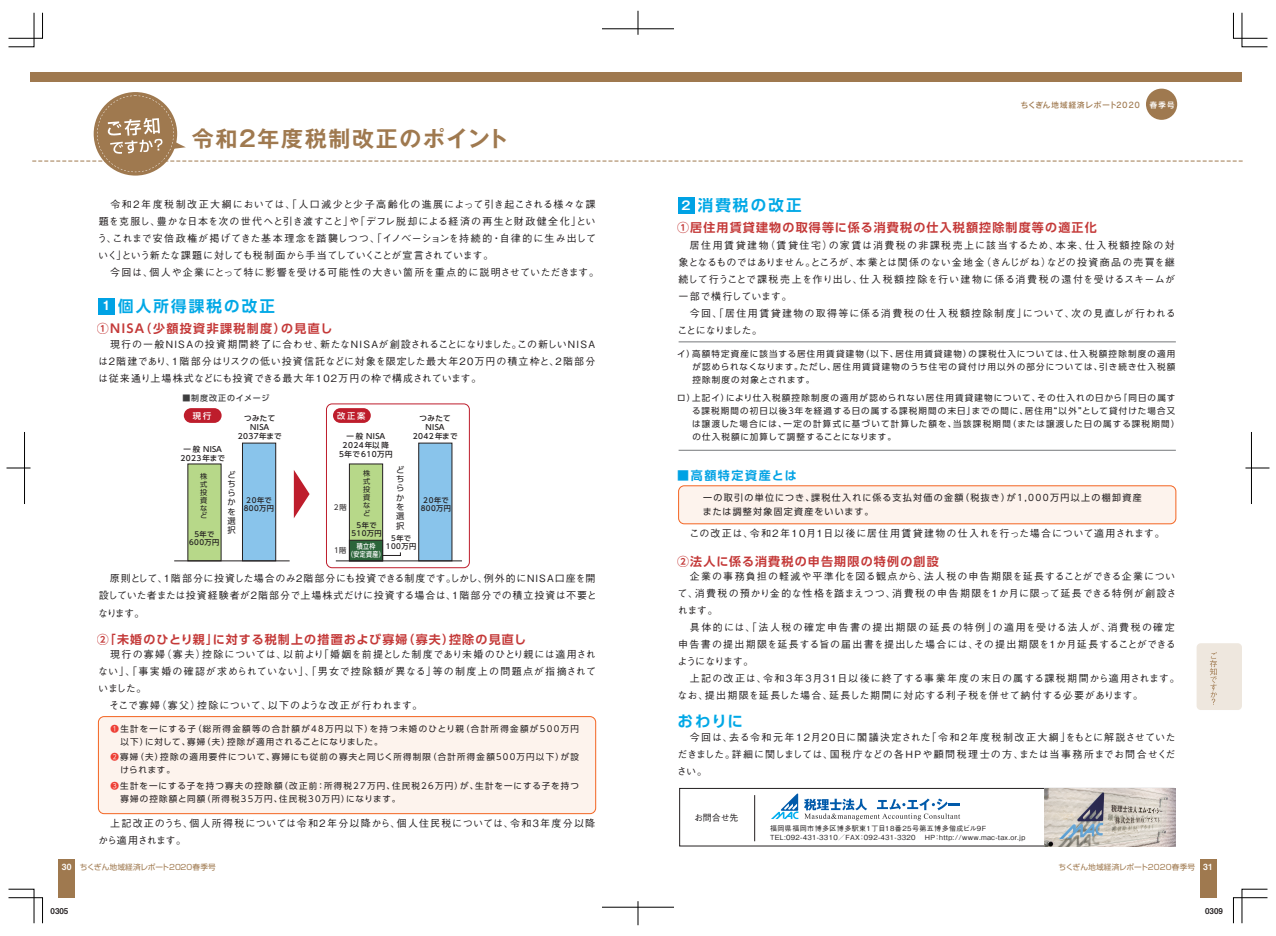
<style>
.page{position:relative;width:1276px;height:936px;background:#fff}
.page>*{position:absolute;margin:0;border:0;box-sizing:border-box;transform-origin:0 0}
.t1{font:700 22px "Gothic MB101 Pr 5 De";letter-spacing:.075em;color:#9f794f}
.t2{font:700 15.5px "UD Shin Go Pr 6 De";letter-spacing:.135em;color:#00a8e6}
.t3{font:700 12px "UD Shin Go Pr 6 De";letter-spacing:.095em;color:#c43938}
.t4{font:700 12px "UD Shin Go Pr 6 De";letter-spacing:.115em;color:#c43938}
.t5{font:700 12px "UD Shin Go Pr 6 De";letter-spacing:.135em;color:#00a2e4}
.t6{font:700 11.9px "Gothic MB101 Pr 5 De";color:#fff}
.t7{font:500 10px/17px "Gothic BBB Pr 5";letter-spacing:.065em;color:#231f20}
.t8{font:500 10px/17px "Gothic BBB Pr 5";letter-spacing:.105em;color:#231f20}
.t9{font:500 10px/17px "Gothic BBB Pr 5";letter-spacing:.04em;color:#231f20}
.t10{font:500 10px/17px "Gothic BBB Pr 5";letter-spacing:.045em;color:#231f20}
.t11{font:500 10px/17px "Gothic BBB Pr 5";letter-spacing:.035em;color:#231f20}
.t12{font:500 10px/17px "Gothic BBB Pr 5";letter-spacing:.085em;color:#231f20}
.t13{font:9px/14px "UD Shin Go Pr 6";letter-spacing:.145em;color:#231f20}
.t14{font:500 9px "Gothic BBB Pr 5";letter-spacing:-.025em;color:#231f20}
.t15{font:8.5px/13px "UD Shin Go Pr 6";letter-spacing:.135em;color:#231f20}
.t16{font:8.2px/9.2px "UD Shin Go Pr 6";color:#231f20;text-align:justify}
.t17{font:500 8.2px "UD Shin Go Pr 6";color:#fff}
.t18{font:8px "Rodin Pro DB";letter-spacing:.06em;color:#9f794f}
.t19{font:500 8px "UD Shin Go Pr 6";letter-spacing:.105em;color:#3e3e3f}
.t20{font:8px "Midashi Go Pr 5 MB31";color:#231f20}
.t21{font:7.7px "Shin Go Pr 5";letter-spacing:.015em;color:#9f794f}
.t22{font:500 7.5px/9px "UD Shin Go Pr 6";letter-spacing:.055em;color:#231f20;text-align:center}
.t23{font:500 7.2px/8.2px "UD Shin Go Pr 6";letter-spacing:.055em;color:#231f20;text-align:center}
.t24{font:7.2px/7.9px "UD Shin Go Pr 6";color:#231f20;text-align:justify}
.t25{font:500 7.2px/8.2px "UD Shin Go Pr 6";letter-spacing:.055em;color:#fff;text-align:center;scale:.83 1}
.t26{font:500 7px/8.7px "Gothic BBB Pr 5";letter-spacing:.06em;color:#231f20}
.t27{font:500 7px "Gothic BBB Pr 5";letter-spacing:.04em;color:#231f20}
.s1{color:#fff}
.s2{color:#ee3e35}
.s3{font-family:"Midashi Go Pr 5 MB31";font-size:8.5px;color:#fff}
</style>
<div class="page">
<svg style="left:8px;top:888px;width:35px;height:35px"></svg>
<svg style="left:8px;top:12px;width:35px;height:35px"></svg>
<svg style="left:1233px;top:12px;width:34px;height:35px"></svg>
<svg style="left:1233px;top:888px;width:34px;height:35px"></svg>
<svg style="left:7px;top:468px;width:24px;height:1px"></svg>
<hr style="left:24px;top:432px;width:1px;height:72px;background:#000">
<svg style="left:1245px;top:468px;width:24px;height:1px"></svg>
<hr style="left:1251px;top:432px;width:1px;height:72px;background:#000">
<hr style="left:602px;top:29px;width:72px;height:1px;background:#000">
<svg style="left:638px;top:11px;width:1px;height:24px"></svg>
<hr style="left:602px;top:906px;width:72px;height:1px;background:#000">
<svg style="left:638px;top:901px;width:1px;height:24px"></svg>
<svg style="left:32px;top:95px;width:1211px;height:77px"></svg>
<div style="left:59px;top:858px;width:16px;height:39px;background:#9f794f"></div>
<div style="left:1200px;top:858px;width:16px;height:39px;background:#9f794f"></div>
<div style="left:30px;top:72px;width:1211px;height:9px;background:#9f794f"></div>
<div style="left:98px;top:716px;width:498px;height:97px;background:#fdf3ed;border-radius:6px"></div>
<div style="left:98px;top:716px;width:498px;height:97px;border:1px solid #f36421;border-radius:6px"></div>
<div style="left:678px;top:486px;width:498px;height:38px;background:#fdf3ed;border-radius:6px"></div>
<div style="left:678px;top:485px;width:498px;height:39px;border:1px solid #f36421;border-radius:6px"></div>
<div style="left:679px;top:788px;width:495px;height:58px;border:1px solid #231f20"></div>
<hr style="left:754px;top:795px;width:1px;height:46px;background:#231f20">
<img style="left:1044px;top:788px;width:132px;height:57px">
<svg style="left:771px;top:793px;width:27px;height:26px"></svg>
<svg style="left:804px;top:798px;width:156px;height:22px"></svg>
<div style="left:98px;top:298px;width:17px;height:16px;background:#00a2e4"></div>
<div style="left:1146px;top:89px;width:31px;height:31px;background:#9f794f;border-radius:50%"></div>
<div style="left:678px;top:197px;width:16px;height:17px;background:#00a2e4"></div>
<div style="left:1196px;top:643px;width:46px;height:67px;background:#eee7de;border-radius:4px"></div>
<svg style="left:1209px;top:652px;width:8px;height:52px"></svg>
<div style="left:188px;top:463px;width:33px;height:98px;background:#b7d889"></div>
<div style="left:349px;top:463px;width:34px;height:98px;background:#b7d889;border:1px solid #231f20"></div>
<div style="left:349px;top:540px;width:34px;height:21px;background:#2b653a;border:1px solid #231f20"></div>
<div style="left:418px;top:443px;width:34px;height:118px;background:#89c4eb;border:1px solid #231f20"></div>
<div style="left:242px;top:443px;width:34px;height:118px;background:#89c4eb;border:1px solid #231f20"></div>
<svg style="left:382px;top:552px;width:19px;height:4px"></svg>
<div style="left:184px;top:408px;width:38px;height:15px;background:#be1d2c;border-radius:7px"></div>
<div style="left:333px;top:408px;width:38px;height:15px;background:#be1d2c;border-radius:7px"></div>
<svg style="left:294px;top:470px;width:15px;height:48px"></svg>
<div style="left:326px;top:403px;width:144px;height:165px;border:1px solid #be1d2c;border-radius:6px"></div>
<hr style="left:174px;top:560px;width:116px;height:1px;background:#231f20">
<hr style="left:336px;top:560px;width:126px;height:1px;background:#231f20">
<hr style="left:678px;top:341px;width:498px;height:1px;background:#76787b">
<hr style="left:678px;top:450px;width:498px;height:1px;background:#76787b">
<h1 class="t1" style="left:192px;top:121px;width:319px">令和2年度税制改正のポイント</h1>
<p class="t18" style="left:1020px;top:100px;width:156px">ちくぎん地域経済レポート2020 <span class="s1">春季号</span></p>
<h2 class="t2" style="left:697px;top:193px;width:105px">消費税の改正</h2>
<p class="t12" style="left:99px;top:195px;width:498px">　令和２年度税制改正大綱においては、「人口減少と少子高齢化の進展によって引き起こされる様々な課</p>
<p class="t6" style="left:681px;top:195px;width:11px">2</p>
<p class="t9" style="left:97px;top:212px;width:504px">題を克服し、豊かな日本を次の世代へと引き渡すこと」や「デフレ脱却による経済の再生と財政健全化」という、これまで安倍政権が掲げてきた基本理念を踏襲しつつ、「イノベーションを持続的・自律的に生み出していく」という新たな課題に対しても税制面から手当てしていくことが宣言されています。<br>　今回は、個人や企業にとって特に影響を受ける可能性の大きい箇所を重点的に説明させていただきます。</p>
<p class="t3" style="left:677px;top:218px;width:421px">①居住用賃貸建物の取得等に係る消費税の仕入税額控除制度等の適正化</p>
<p class="t8" style="left:677px;top:235px;width:500px">　居住用賃貸建物（賃貸住宅）の家賃は消費税の非課税売上に該当するため、本来、仕入税額控除の対象となるものではありません。ところが、本業とは関係のない金地金（きんじがね）などの投資商品の売買を継続して行うことで課税売上を作り出し、仕入税額控除を行い建物に係る消費税の還付を受けるスキームが一部で横行しています。<br>　今回、「居住用賃貸建物の取得等に係る消費税の仕入税額控除制度」について、次の見直しが行われることになりました。</p>
<h2 class="t2" style="left:118px;top:293px;width:158px">個人所得課税の改正</h2>
<p class="t4" style="left:97px;top:318px;width:237px">①ＮＩＳＡ（少額投資非課税制度）の見直し</p>
<p class="t6" style="left:102px;top:296px;width:11px">1</p>
<p class="t10" style="left:98px;top:334px;width:500px">　現行の一般ＮＩＳＡの投資期間終了に合わせ、新たなＮＩＳＡが創設されることになりました。この新しいＮＩＳＡは2階建であり、１階部分はリスクの低い投資信託などに対象を限定した最大年20万円の積立枠と、2階部分は従来通り上場株式などにも投資できる最大年102万円の枠で構成されています。</p>
<p class="t19" style="left:182px;top:391px;width:88px">■制度改正のイメージ</p>
<p class="t17" style="left:193px;top:409px;width:20px">現行</p>
<p class="t17" style="left:337px;top:409px;width:30px">改正案</p>
<p class="t22" style="left:238px;top:413px;width:46px">つみたて<br>NISA<br>2037年まで</p>
<p class="t22" style="left:413px;top:413px;width:46px">つみたて<br>NISA<br>2042年まで</p>
<p class="t22" style="left:339px;top:431px;width:55px">一般 NISA<br>2024年以降<br>5年で610万円</p>
<p class="t22" style="left:180px;top:444px;width:46px">一般 NISA<br>2023年まで</p>
<p class="t24" style="left:200px;top:472px;width:9px">株式投資など</p>
<p class="t16" style="left:227px;top:470px;width:10px">どちらかを選択</p>
<p class="t24" style="left:363px;top:469px;width:9px">株式投資など</p>
<p class="t16" style="left:396px;top:465px;width:10px">どちらかを選択</p>
<p class="t23" style="left:244px;top:495px;width:32px">20年で<br>800万円</p>
<p class="t23" style="left:421px;top:495px;width:32px">20年で<br>800万円</p>
<p class="t24" style="left:334px;top:502px;width:15px">2階</p>
<p class="t23" style="left:351px;top:520px;width:32px">5年で<br>510万円</p>
<p class="t25" style="left:347px;top:542px;width:47px">積立枠<br>（安定資産）</p>
<p class="t23" style="left:189px;top:529px;width:32px">5年で<br>600万円</p>
<p class="t23" style="left:386px;top:534px;width:32px">5年で<br>100万円</p>
<p class="t24" style="left:334px;top:546px;width:14px">1階</p>
<p class="t11" style="left:98px;top:569px;width:500px">　原則として、1階部分に投資した場合のみ2階部分にも投資できる制度です。しかし、例外的にＮＩＳＡ口座を開設していた者または投資経験者が2階部分で上場株式だけに投資する場合は、1階部分での積立投資は不要となります。</p>
<p class="t3" style="left:97px;top:629px;width:431px">②「未婚のひとり親」に対する税制上の措置および寡婦（寡夫）控除の見直し</p>
<p class="t7" style="left:98px;top:644px;width:499px">　現行の寡婦（寡夫）控除については、以前より「婚姻を前提とした制度であり未婚のひとり親には適用されない」、「事実婚の確認が求められていない」、「男女で控除額が異なる」等の制度上の問題点が指摘されていました。<br>　そこで寡婦（寡父）控除について、以下のような改正が行われます。</p>
<p class="t15" style="left:120px;top:722px;width:460px;text-indent:-10px"><span class="s2">❶</span>生計を一にする子（総所得金額等の合計額が48万円以下）を持つ未婚のひとり親（合計所得金額が500万円以下）に対して、寡婦（夫）控除が適用されることになりました。</p>
<p class="t15" style="left:120px;top:750px;width:460px;text-indent:-10px"><span class="s2">❷</span>寡婦（夫）控除の適用要件について、寡婦にも従前の寡夫と同じく所得制限（合計所得金額500万円以下）が設けられます。</p>
<p class="t15" style="left:120px;top:778px;width:460px;text-indent:-10px"><span class="s2">❸</span>生計を一にする子を持つ寡夫の控除額（改正前：所得税27万円、住民税26万円）が、生計を一にする子を持つ寡婦の控除額と同額（所得税35万円、住民税30万円）になります。</p>
<p class="t12" style="left:98px;top:814px;width:499px">　上記改正のうち、個人所得税については令和２年分以降から、個人住民税については、令和３年度分以降から適用されます。</p>
<p class="t15" style="left:692px;top:347px;width:484px;text-align:justify;text-indent:-15px">イ）高額特定資産に該当する居住用賃貸建物（以下、居住用賃貸建物）の課税仕入については、仕入税額控除制度の適用が認められなくなります。ただし、居住用賃貸建物のうち住宅の貸付け用以外の部分については、引き続き仕入税額控除制度の対象とされます。</p>
<p class="t15" style="left:692px;top:391px;width:489px;text-indent:-15px">ロ）上記イ）により仕入税額控除制度の適用が認められない居住用賃貸建物について、その仕入れの日から「同日の属する課税期間の初日以後３年を経過する日の属する課税期間の末日」までの間に、居住用“以外”として貸付けた場合又は譲渡した場合には、一定の計算式に基づいて計算した額を、当該課税期間（または譲渡した日の属する課税期間）の仕入税額に加算して調整することになります。</p>
<p class="t5" style="left:677px;top:466px;width:121px">■高額特定資産とは</p>
<p class="t13" style="left:703px;top:490px;width:440px">一の取引の単位につき、課税仕入れに係る支払対価の金額（税抜き）が1,000万円以上の棚卸資産または調整対象固定資産をいいます。</p>
<p class="t7" style="left:679px;top:524px;width:487px">　この改正は、令和２年10月１日以後に居住用賃貸建物の仕入れを行った場合について適用されます。</p>
<p class="t3" style="left:677px;top:551px;width:263px">②法人に係る消費税の申告期限の特例の創設</p>
<p class="t7" style="left:677px;top:567px;width:504px">　企業の事務負担の軽減や平準化を図る観点から、法人税の申告期限を延長することができる企業について、消費税の預かり金的な性格を踏まえつつ、消費税の申告期限を１か月に限って延長できる特例が創設されます。<br>　具体的には、「法人税の確定申告書の提出期限の延長の特例」の適用を受ける法人が、消費税の確定申告書の提出期限を延長する旨の届出書を提出した場合には、その提出期限を1か月延長することができるようになります。<br>　上記の改正は、令和３年３月３１日以後に終了する事業年度の末日の属する課税期間から適用されます。なお、提出期限を延長した場合、延長した期間に対応する利子税を併せて納付する必要があります。</p>
<p class="t7" style="left:677px;top:728px;width:500px;text-align:justify">　今回は、去る令和元年12月20日に閣議決定された「令和2年度税制改正大綱」をもとに解説させていただきました。詳細に関しましては、国税庁などの各HPや顧問税理士の方、または当事務所までお問合せください。</p>
<h2 class="t2" style="left:677px;top:708px;width:67px">おわりに</h2>
<p class="t14" style="left:694px;top:809px;width:46px">お問合せ先</p>
<p class="t26" style="left:770px;top:823px;width:217px">福岡県福岡市博多区博多駅東1丁目18番25号第五博多偕成ビル9F<br>TEL:092-431-3310／FAX：092-431-3320</p>
<p class="t27" style="left:925px;top:831px;width:102px">HP：http://www.mac-tax.or.jp</p>
<p class="t21" style="left:62px;top:860px;width:156px"><span class="s3">30</span> ちくぎん地域経済レポート2020春季号</p>
<p class="t21" style="left:1058px;top:860px;width:156px">ちくぎん地域経済レポート2020春季号 <span class="s3">31</span></p>
<p class="t20" style="left:51px;top:904px;width:19px">0305</p>
<p class="t20" style="left:1205px;top:904px;width:19px">0309</p>
</div>
